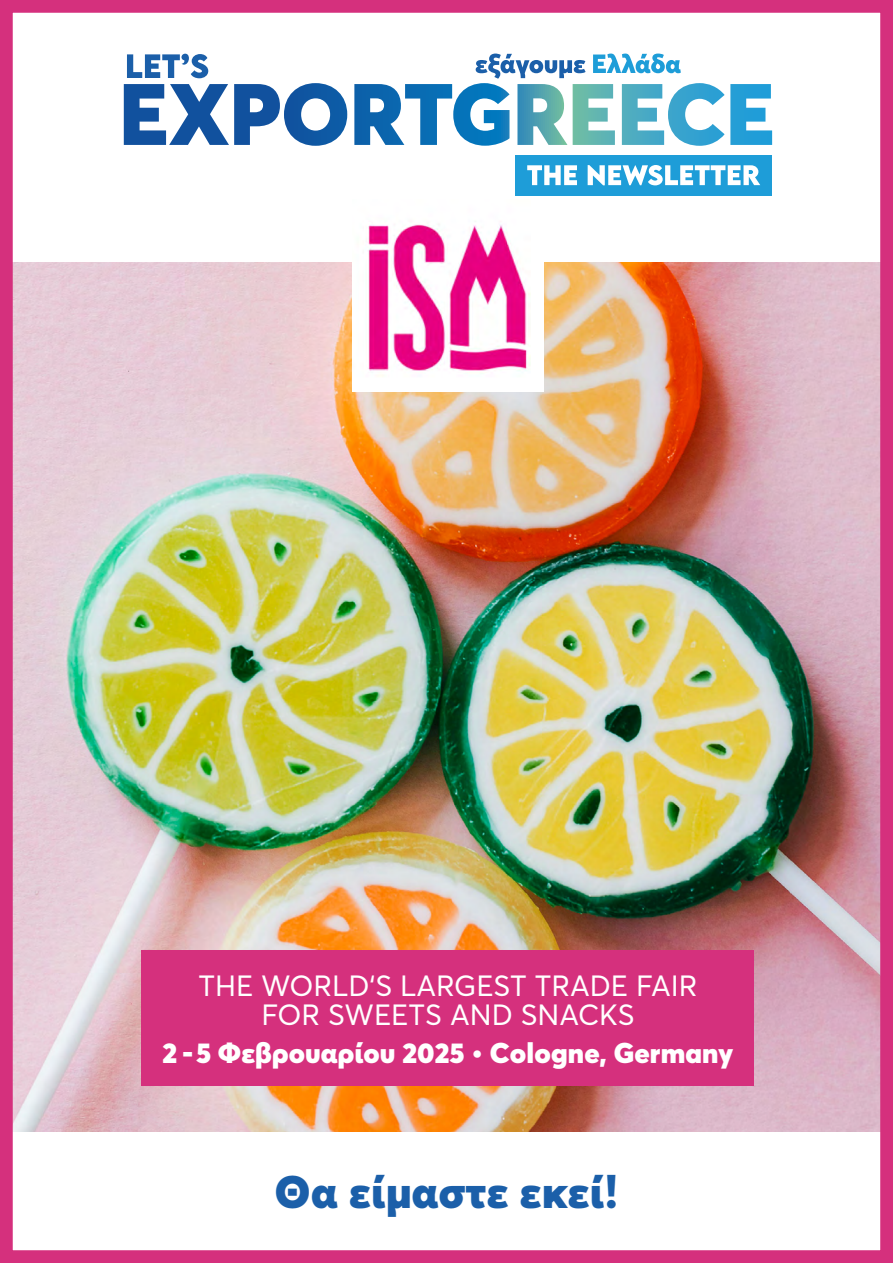
<style>
.page{position:relative;width:893px;height:1263px;background:#fff}
.page>*{position:absolute;margin:0;border:0;box-sizing:border-box;transform-origin:0 0}
.t1{font:900 45px "Averta";letter-spacing:.015em;color:#1b5fa9}
.t2{font:28.95px/28.2px "Averta";color:#fff;text-align:center}
.t3{font:900 28.35px "Averta";letter-spacing:.005em;color:#fff}
</style>
<div class="page">
<img style="left:15px;top:262px;width:863px;height:870px">
<img style="left:352px;top:224px;width:191px;height:168px">
<div style="left:142px;top:950px;width:612px;height:136px;background:#d5307d"></div>
<div style="left:516px;top:155px;width:256px;height:41px;background:#1e9dd8"></div>
<svg style="left:527px;top:165px;width:50px;height:20px"></svg>
<svg style="left:588px;top:165px;width:172px;height:20px"></svg>
<svg style="left:124px;top:54px;width:223px;height:92px"></svg>
<svg style="left:354px;top:54px;width:418px;height:92px"></svg>
<div style="left:0;top:0;width:893px;height:1263px;border:14px solid #d5307d"></div>
<p class="t2" style="left:198px;top:972px;width:501px">THE WORLD‘S LARGEST TRADE FAIR<br>FOR SWEETS AND SNACKS</p>
<p class="t3" style="left:163px;top:1034px;width:572px">2 - 5 Φεβρουαρίου 2025 • Cologne, Germany</p>
<h1 class="t1" style="left:275px;top:1163px;width:345px">Θα είμαστε εκεί!</h1>
</div>
